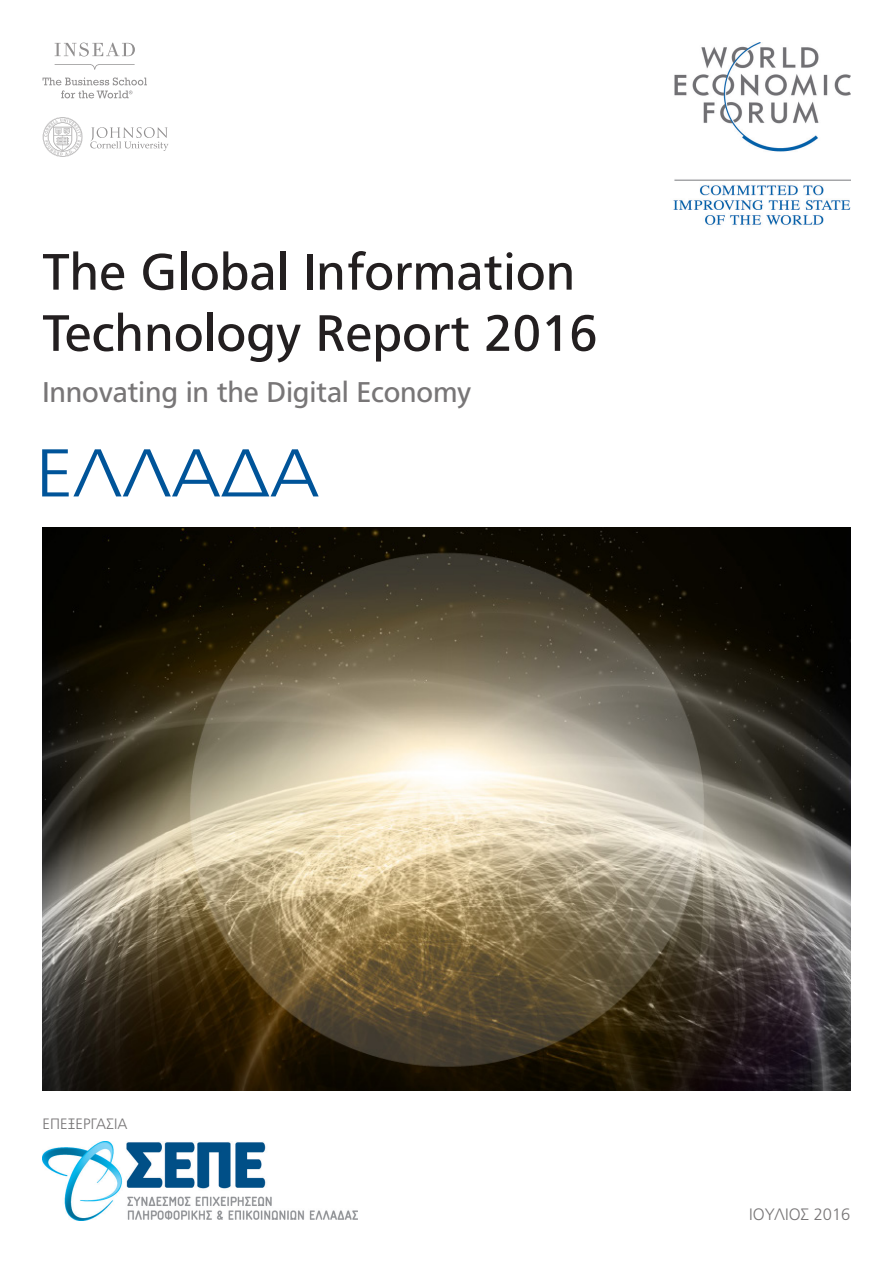
<style>
.page{position:relative;width:893px;height:1263px;background:#fff}
.page>*{position:absolute;margin:0;border:0;box-sizing:border-box;transform-origin:0 0}
.t1{font:300 67.5px "PF Catalog";letter-spacing:-.01em;color:#005499;scale:1.11 1}
.t2{font:51px "PF Catalog";color:#231f20}
.t3{font:28.5px "PF Catalog";letter-spacing:-.01em;color:#787677}
.t4{font:300 16.5px "PF Catalog";color:#787677}
.t5{font:300 15px "PF Catalog";letter-spacing:.01em;color:#787677}
</style>
<div class="page">
<img style="left:43px;top:527px;width:807px;height:564px">
<img style="left:673px;top:43px;width:177px;height:182px">
<img style="left:43px;top:1141px;width:315px;height:79px">
<svg style="left:43px;top:43px;width:104px;height:55px"></svg>
<svg style="left:90px;top:127px;width:79px;height:24px"></svg>
<svg style="left:43px;top:117px;width:40px;height:40px"></svg>
<p class="t2" style="left:43px;top:243px;width:534px">The Global Information</p>
<p class="t2" style="left:43px;top:304px;width:557px">Technology Report 2016</p>
<p class="t3" style="left:43px;top:376px;width:431px">Innovating in the Digital Economy</p>
<p class="t1" style="left:36px;top:435px;width:257px">ΕΛΛΆΔΑ</p>
<p class="t5" style="left:43px;top:1115px;width:86px">ΕΠΕΞΕΡΓΑΣΊΑ</p>
<p class="t4" style="left:749px;top:1205px;width:103px">ΙΟΥΛΙΟΣ 2016</p>
</div>
